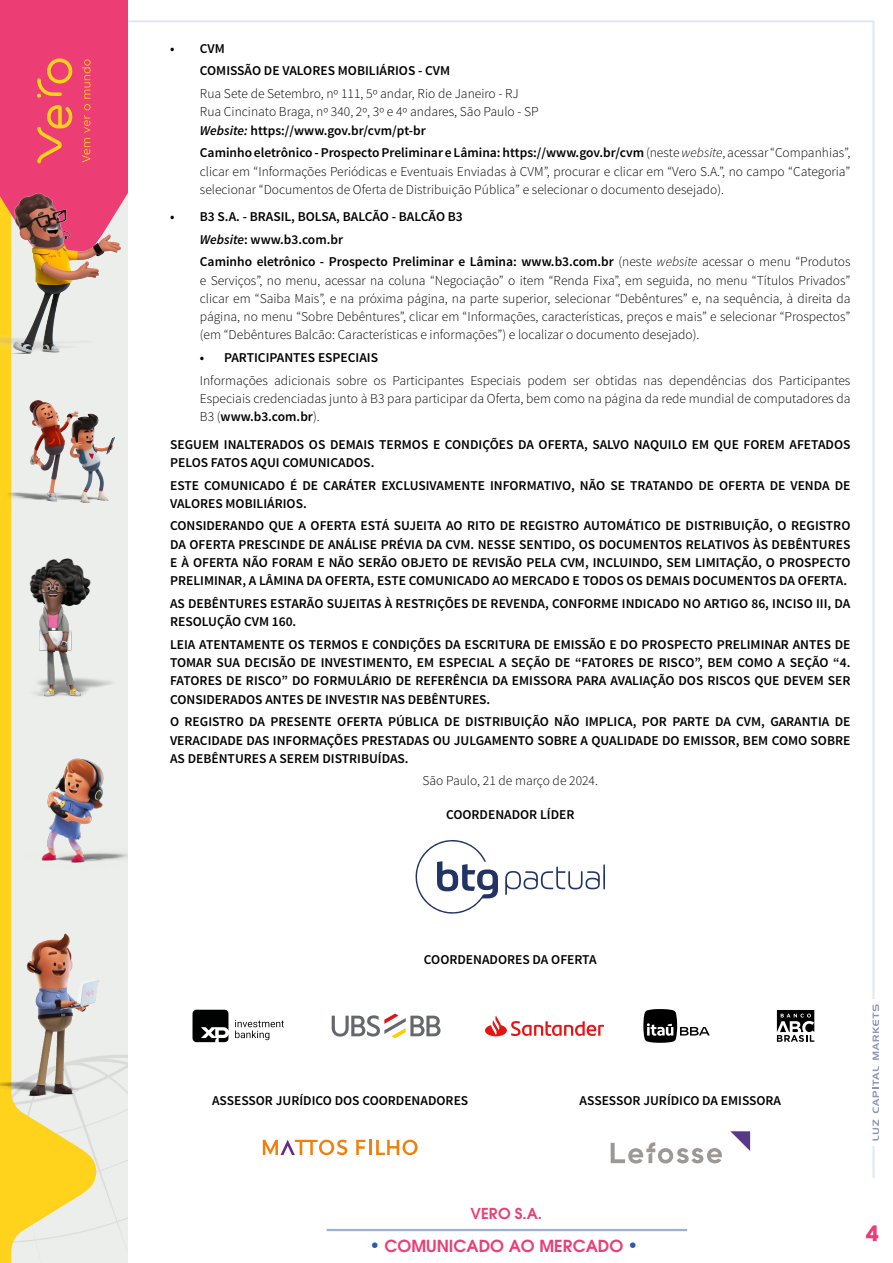
<style>
.page{position:relative;width:893px;height:1263px;background:#fff}
.page>*{position:absolute;margin:0;border:0;box-sizing:border-box;transform-origin:0 0}
.t1{font:700 21px "ITC Avant Garde Pro";color:#e93f76}
.t2{font:600 16.5px "ITC Avant Garde Pro";color:#e93f76}
.t3{font:600 15px "ITC Avant Garde Pro";color:#e93f76}
.t4{font:600 13.5px/18.1px "Source Sans Pro";color:#000}
.t5{font:300 13.5px/18.3px "Source Sans Pro";color:#000;text-align:justify}
.s1{font-weight:600;font-style:italic}
.s2{font-weight:600}
.s3{font-style:italic}
.s4{font-weight:300}
.s5{font-weight:300;font-style:italic}
.s6{font-size:18px;color:#2b5aaa}
</style>
<div class="page">
<hr style="left:872px;top:21px;width:3px;height:1157px;background:#d5deee">
<hr style="left:327px;top:1229px;width:360px;height:2px;background:#6487c1">
<hr style="left:61px;top:20px;width:812px;height:2px;background:#d5deee">
<div style="left:0;top:0;width:128px;height:1263px;background:#eceeec"></div>
<img style="left:96px;top:1055px;width:32px;height:175px">
<svg style="left:0;top:358px;width:96px;height:905px"></svg>
<svg style="left:0;top:0;width:128px;height:250px;background:#ec4673"></svg>
<img style="left:5px;top:400px;width:110px;height:108px">
<img style="left:18px;top:554px;width:95px;height:149px">
<img style="left:17px;top:736px;width:111px;height:137px">
<img style="left:0;top:194px;width:120px;height:164px">
<img style="left:0;top:932px;width:106px;height:169px">
<svg style="left:416px;top:840px;width:82px;height:74px"></svg>
<svg style="left:505px;top:864px;width:100px;height:31px"></svg>
<svg style="left:192px;top:1010px;width:37px;height:32px"></svg>
<svg style="left:235px;top:1020px;width:49px;height:20px"></svg>
<svg style="left:332px;top:1013px;width:109px;height:25px"></svg>
<svg style="left:485px;top:1015px;width:119px;height:21px"></svg>
<svg style="left:643px;top:1009px;width:67px;height:34px"></svg>
<svg style="left:777px;top:1010px;width:37px;height:32px"></svg>
<svg style="left:263px;top:1140px;width:155px;height:15px"></svg>
<svg style="left:611px;top:1142px;width:111px;height:21px"></svg>
<svg style="left:730px;top:1131px;width:20px;height:20px"></svg>
<div style="left:867px;top:999px;width:17px;height:146px;background:#fff"></div>
<svg style="left:873px;top:1120px;width:6px;height:20px"></svg>
<svg style="left:873px;top:1066px;width:6px;height:47px"></svg>
<svg style="left:873px;top:1004px;width:6px;height:56px"></svg>
<p class="t4" style="left:200px;top:37px;width:252px;line-height:22.8px;text-indent:-30px">• CVM<br>COMISSÃO DE VALORES MOBILIÁRIOS - CVM</p>
<p class="t5" style="left:200px;top:85px;width:340px;text-align:left">Rua Sete de Setembro, nº 111, 5º andar, Rio de Janeiro - RJ<br>Rua Cincinato Braga, nº 340, 2º, 3º e 4º andares, São Paulo - SP<br><span class="s1">Website:</span> <span class="s2">https://www.gov.br/cvm/pt-br</span></p>
<p class="t5" style="left:200px;top:144px;width:652px"><span class="s2">Caminho eletrônico - Prospecto Preliminar e Lâmina: https://www.gov.br/cvm</span> (neste <span class="s3">website</span>, acessar “Companhias”, clicar em “Informações Periódicas e Eventuais Enviadas à CVM”, procurar e clicar em “Vero S.A.”, no campo “Categoria” selecionar “Documentos de Oferta de Distribuição Pública” e selecionar o documento desejado).</p>
<p class="t4" style="left:200px;top:205px;width:652px;line-height:22.8px;text-indent:-30px">• B3 S.A. - BRASIL, BOLSA, BALCÃO - BALCÃO B3<br><span class="s3">Website</span>: www.b3.com.br<br>Caminho eletrônico - Prospecto Preliminar e Lâmina: www.b3.com.br <span class="s4">(neste</span> <span class="s5">website</span> <span class="s4">acessar o menu “Produtos</span></p>
<p class="t5" style="left:200px;top:271px;width:652px">e Serviços”, no menu, acessar na coluna “Negociação” o item “Renda Fixa”, em seguida, no menu “Títulos Privados” clicar em “Saiba Mais”, e na próxima página, na parte superior, selecionar “Debêntures” e, na sequência, à direita da página, no menu “Sobre Debêntures”, clicar em “Informações, características, preços e mais” e selecionar “Prospectos” (em “Debêntures Balcão: Características e informações”) e localizar o documento desejado).</p>
<p class="t4" style="left:200px;top:349px;width:180px">• PARTICIPANTES ESPECIAIS</p>
<p class="t5" style="left:200px;top:371px;width:652px">Informações adicionais sobre os Participantes Especiais podem ser obtidas nas dependências dos Participantes Especiais credenciadas junto à B3 para participar da Oferta, bem como na página da rede mundial de computadores da B3 (<span class="s2">www.b3.com.br</span>).</p>
<p class="t4" style="left:170px;top:435px;width:682px">SEGUEM INALTERADOS OS DEMAIS TERMOS E CONDIÇÕES DA OFERTA, SALVO NAQUILO EM QUE FOREM AFETADOS<br>PELOS FATOS AQUI COMUNICADOS.</p>
<p class="t4" style="left:170px;top:476px;width:682px">ESTE COMUNICADO É DE CARÁTER EXCLUSIVAMENTE INFORMATIVO, NÃO SE TRATANDO DE OFERTA DE VENDA DE<br>VALORES MOBILIÁRIOS.</p>
<p class="t4" style="left:170px;top:517px;width:682px;text-align:justify">CONSIDERANDO QUE A OFERTA ESTÁ SUJEITA AO RITO DE REGISTRO AUTOMÁTICO DE DISTRIBUIÇÃO, O REGISTRO DA OFERTA PRESCINDE DE ANÁLISE PRÉVIA DA CVM. NESSE SENTIDO, OS DOCUMENTOS RELATIVOS ÀS DEBÊNTURES E À OFERTA NÃO FORAM E NÃO SERÃO OBJETO DE REVISÃO PELA CVM, INCLUINDO, SEM LIMITAÇÃO, O PROSPECTO PRELIMINAR, A LÂMINA DA OFERTA, ESTE COMUNICADO AO MERCADO E TODOS OS DEMAIS DOCUMENTOS DA OFERTA.</p>
<p class="t4" style="left:170px;top:595px;width:682px">AS DEBÊNTURES ESTARÃO SUJEITAS À RESTRIÇÕES DE REVENDA, CONFORME INDICADO NO ARTIGO 86, INCISO III, DA<br>RESOLUÇÃO CVM 160.</p>
<p class="t4" style="left:170px;top:636px;width:682px;text-align:justify">LEIA ATENTAMENTE OS TERMOS E CONDIÇÕES DA ESCRITURA DE EMISSÃO E DO PROSPECTO PRELIMINAR ANTES DE TOMAR SUA DECISÃO DE INVESTIMENTO, EM ESPECIAL A SEÇÃO DE “FATORES DE RISCO”, BEM COMO A SEÇÃO “4.<br>FATORES DE RISCO” DO FORMULÁRIO DE REFERÊNCIA DA EMISSORA PARA AVALIAÇÃO DOS RISCOS QUE DEVEM SER CONSIDERADOS ANTES DE INVESTIR NAS DEBÊNTURES.</p>
<p class="t4" style="left:170px;top:713px;width:682px;text-align:justify">O REGISTRO DA PRESENTE OFERTA PÚBLICA DE DISTRIBUIÇÃO NÃO IMPLICA, POR PARTE DA CVM, GARANTIA DE VERACIDADE DAS INFORMAÇÕES PRESTADAS OU JULGAMENTO SOBRE A QUALIDADE DO EMISSOR, BEM COMO SOBRE AS DEBÊNTURES A SEREM DISTRIBUÍDAS.</p>
<p class="t5" style="left:422px;top:772px;width:177px">São Paulo, 21 de março de 2024.</p>
<p class="t4" style="left:446px;top:806px;width:130px">COORDENADOR LÍDER</p>
<p class="t4" style="left:424px;top:951px;width:174px">COORDENADORES DA OFERTA</p>
<p class="t4" style="left:212px;top:1092px;width:258px">ASSESSOR JURÍDICO DOS COORDENADORES</p>
<p class="t4" style="left:580px;top:1092px;width:203px">ASSESSOR JURÍDICO DA EMISSORA</p>
<p class="t3" style="left:471px;top:1203px;width:73px">VERO S.A.</p>
<p class="t2" style="left:369px;top:1235px;width:270px"><span class="s6">•</span> COMUNICADO AO MERCADO <span class="s6">•</span></p>
<h1 class="t1" style="left:866px;top:1219px;width:14px">4</h1>
</div>
